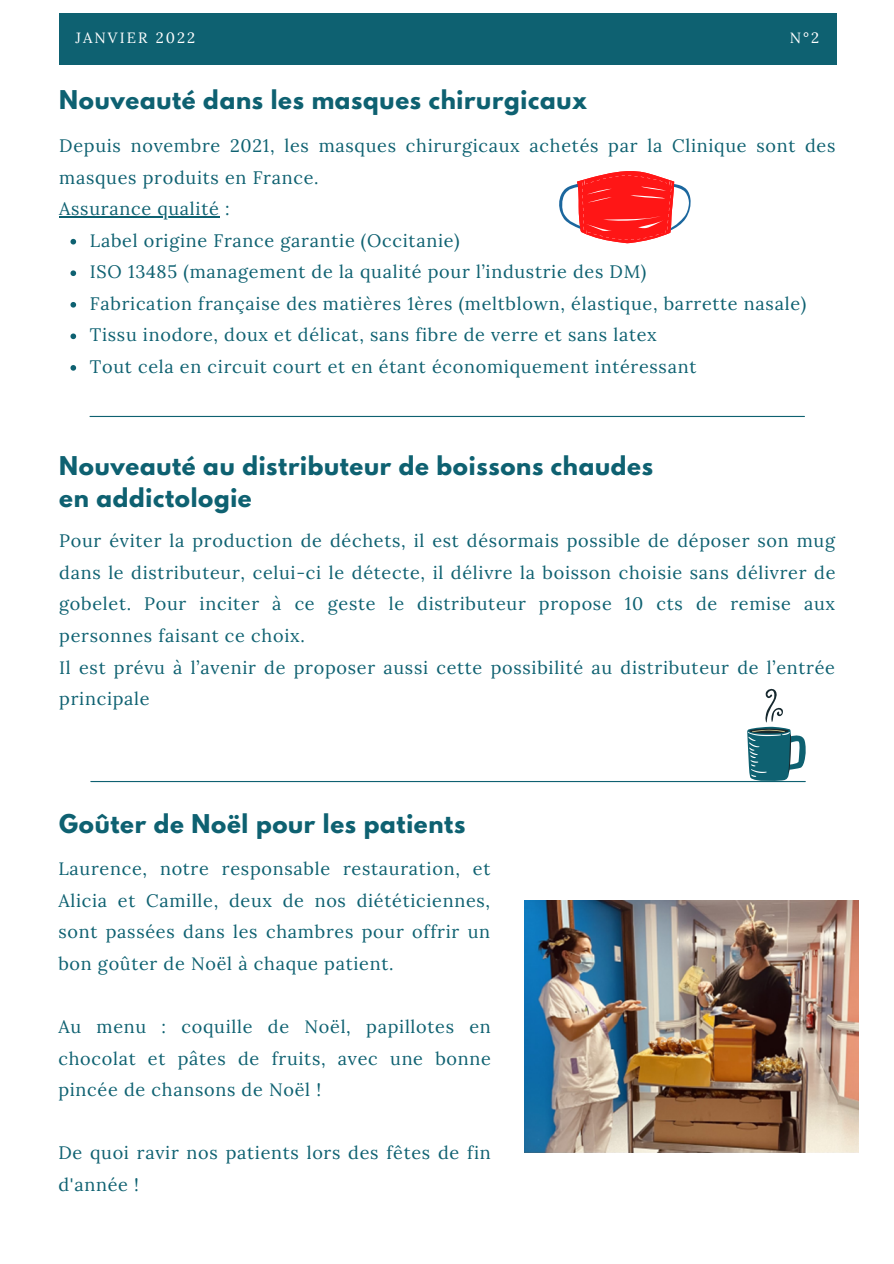
<style>
.page{position:relative;width:894px;height:1264px;background:#fff}
.page>*{position:absolute;margin:0;border:0;box-sizing:border-box;transform-origin:0 0}
.t1{font:700 22.95px "League Spartan";letter-spacing:.03em;color:#0e6171}
.t2{font:18px/31.5px "Lora";letter-spacing:.04em;color:#0e6171}
.t3{font:14.85px "Lora";letter-spacing:.14em;color:#fff}
</style>
<div class="page">
<div style="left:59px;top:14px;width:777px;height:51px;background:#0e6171"></div>
<hr style="left:90px;top:416px;width:714px;height:1px;background:#0e6171">
<svg style="left:70px;top:239px;width:6px;height:5px"></svg>
<svg style="left:70px;top:270px;width:6px;height:6px"></svg>
<svg style="left:70px;top:302px;width:6px;height:5px"></svg>
<svg style="left:70px;top:333px;width:6px;height:6px"></svg>
<svg style="left:70px;top:365px;width:6px;height:5px"></svg>
<hr style="left:59px;top:216px;width:160px;height:1px;background:#0e6171">
<svg style="left:559px;top:171px;width:132px;height:72px"></svg>
<svg style="left:747px;top:688px;width:58px;height:93px"></svg>
<hr style="left:91px;top:781px;width:714px;height:1px;background:#0e6171">
<img style="left:524px;top:900px;width:333px;height:252px">
<p class="t3" style="left:75px;top:28px;width:121px">JANVIER 2022</p>
<p class="t3" style="left:789px;top:28px;width:31px">N°2</p>
<p class="t1" style="left:59px;top:88px;width:529px">Nouveauté dans les masques chirurgicaux</p>
<p class="t2" style="left:59px;top:130px;width:777px">Depuis novembre 2021, les masques chirurgicaux achetés par la Clinique sont des masques produits en France.</p>
<p class="t2" style="left:59px;top:193px;width:172px">Assurance qualité :</p>
<p class="t2" style="left:90px;top:224px;width:371px">Label origine France garantie (Occitanie)</p>
<p class="t2" style="left:90px;top:256px;width:558px">ISO 13485 (management de la qualité pour l’industrie des DM)</p>
<p class="t2" style="left:90px;top:287px;width:717px">Fabrication française des matières 1ères (meltblown, élastique, barrette nasale)</p>
<p class="t2" style="left:90px;top:319px;width:568px">Tissu inodore, doux et délicat, sans fibre de verre et sans latex</p>
<p class="t2" style="left:90px;top:350px;width:608px">Tout cela en circuit court et en étant économiquement intéressant</p>
<p class="t1" style="left:59px;top:454px;width:595px">Nouveauté au distributeur de boissons chaudes</p>
<p class="t1" style="left:59px;top:486px;width:194px">en addictologie</p>
<p class="t2" style="left:59px;top:525px;width:777px;text-align:justify">Pour éviter la production de déchets, il est désormais possible de déposer son mug dans le distributeur, celui-ci le détecte, il délivre la boisson choisie sans délivrer de gobelet. Pour inciter à ce geste le distributeur propose 10 cts de remise aux personnes faisant ce choix.</p>
<p class="t2" style="left:59px;top:651px;width:777px">Il est prévu à l’avenir de proposer aussi cette possibilité au distributeur de l’entrée principale</p>
<p class="t1" style="left:59px;top:812px;width:407px">Goûter de Noël pour les patients</p>
<p class="t2" style="left:58px;top:853px;width:433px;text-align:justify">Laurence, notre responsable restauration, et Alicia et Camille, deux de nos diététiciennes, sont passées dans les chambres pour offrir un bon goûter de Noël à chaque patient.</p>
<p class="t2" style="left:58px;top:1010px;width:434px;text-align:justify">Au menu : coquille de Noël, papillotes en chocolat et pâtes de fruits, avec une bonne pincée de chansons de Noël !</p>
<p class="t2" style="left:58px;top:1136px;width:434px">De quoi ravir nos patients lors des fêtes de fin d'année !</p>
</div>
